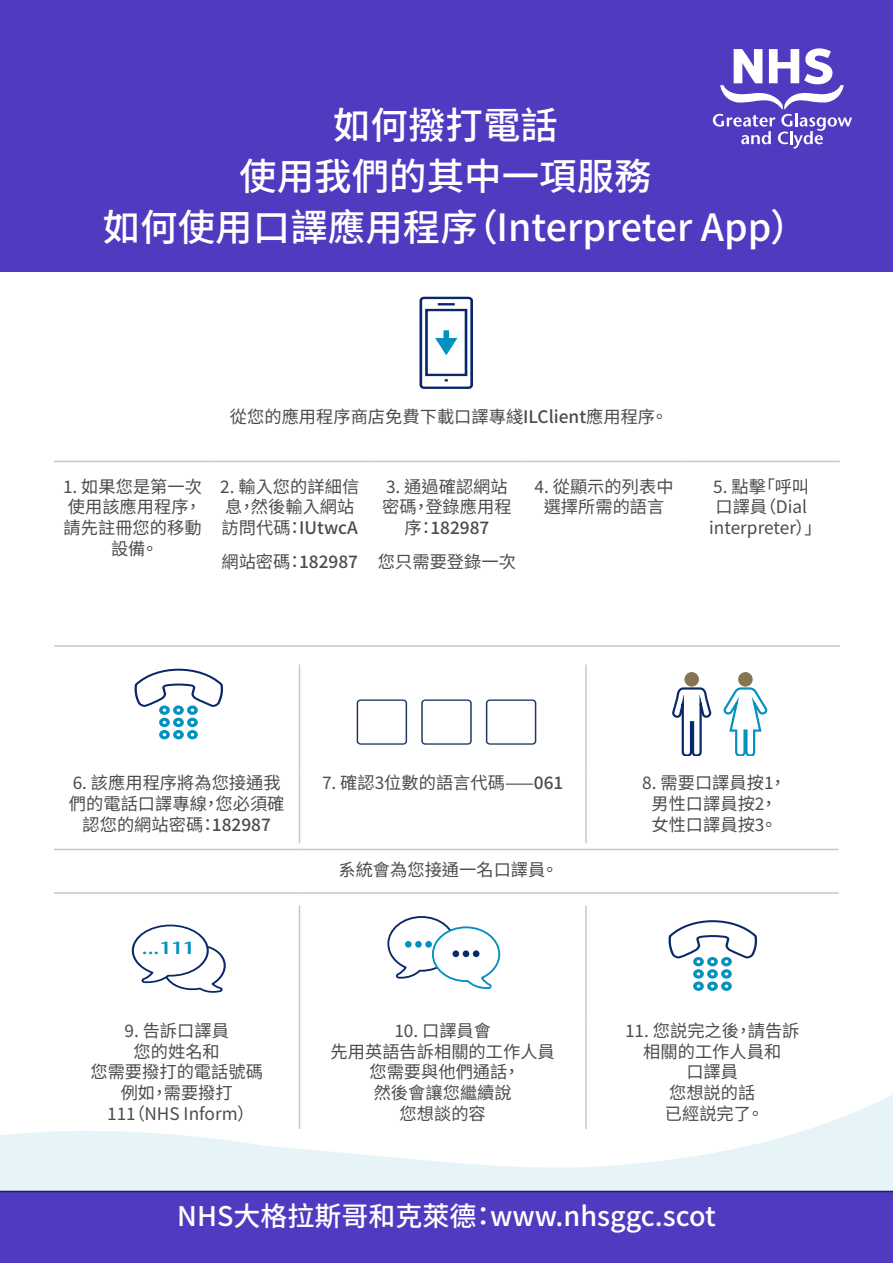
<style>
.page{position:relative;width:893px;height:1263px;background:#fff}
.page>*{position:absolute;margin:0;border:0;box-sizing:border-box;transform-origin:0 0}
.t1{font:500 37.5px "Source Han Sans TW";color:#fff}
.t2{font:500 27px "Source Han Sans TW";color:#fff}
.t3{font:17.25px/20.7px "Source Han Sans TW";color:#4b4c4d;text-align:center}
.t4{font:500 17.25px "Source Han Sans TW";color:#4b4c4d}
.t5{font:600 17.1px "Stone Sans";color:#0391bf;scale:1.19 1}
.s1{font-weight:500}
.s2{font-weight:400}
</style>
<div class="page">
<svg style="left:0;top:917px;width:893px;height:274px"></svg>
<div style="left:0;top:0;width:893px;height:272px;background:#4f3bc0"></div>
<hr style="left:54px;top:645px;width:157px;height:2px;background:#c7c8ca">
<hr style="left:211px;top:645px;width:157px;height:2px;background:#c7c8ca">
<hr style="left:368px;top:645px;width:157px;height:2px;background:#c7c8ca">
<hr style="left:525px;top:645px;width:158px;height:2px;background:#c7c8ca">
<hr style="left:683px;top:645px;width:157px;height:2px;background:#c7c8ca">
<hr style="left:54px;top:461px;width:157px;height:1px;background:#c7c8ca">
<hr style="left:211px;top:461px;width:157px;height:1px;background:#c7c8ca">
<hr style="left:368px;top:461px;width:157px;height:1px;background:#c7c8ca">
<hr style="left:525px;top:461px;width:158px;height:1px;background:#c7c8ca">
<hr style="left:683px;top:461px;width:157px;height:1px;background:#c7c8ca">
<div style="left:420px;top:297px;width:53px;height:92px;border:3px solid #092869;border-radius:3px"></div>
<div style="left:425px;top:309px;width:42px;height:67px;border:3px solid #092869"></div>
<hr style="left:438px;top:303px;width:17px;height:3px;background:#092869">
<svg style="left:435px;top:330px;width:22px;height:25px"></svg>
<hr style="left:299px;top:906px;width:1px;height:111px;background:#c7c8ca">
<hr style="left:585px;top:906px;width:2px;height:111px;background:#c7c8ca">
<hr style="left:299px;top:1017px;width:1px;height:112px;background:#c7c8ca">
<hr style="left:585px;top:1017px;width:2px;height:112px;background:#c7c8ca">
<hr style="left:299px;top:664px;width:1px;height:105px;background:#c7c8ca">
<hr style="left:585px;top:664px;width:2px;height:105px;background:#c7c8ca">
<hr style="left:54px;top:849px;width:245px;height:1px;background:#c7c8ca">
<hr style="left:299px;top:849px;width:287px;height:1px;background:#c7c8ca">
<hr style="left:586px;top:849px;width:252px;height:1px;background:#c7c8ca">
<hr style="left:54px;top:892px;width:245px;height:2px;background:#c7c8ca">
<hr style="left:299px;top:892px;width:287px;height:2px;background:#c7c8ca">
<hr style="left:586px;top:892px;width:252px;height:2px;background:#c7c8ca">
<hr style="left:299px;top:769px;width:1px;height:74px;background:#c7c8ca">
<hr style="left:585px;top:769px;width:2px;height:74px;background:#c7c8ca">
<svg style="left:723px;top:687px;width:45px;height:68px"></svg>
<div style="left:738px;top:672px;width:15px;height:15px;background:#857550;border-radius:50%"></div>
<svg style="left:672px;top:687px;width:38px;height:68px"></svg>
<div style="left:684px;top:672px;width:15px;height:15px;background:#857550;border-radius:50%"></div>
<svg style="left:131px;top:924px;width:96px;height:70px"></svg>
<svg style="left:386px;top:916px;width:115px;height:74px"></svg>
<div style="left:473px;top:950px;width:6px;height:7px;background:#092869;border-radius:50%"></div>
<div style="left:463px;top:950px;width:6px;height:7px;background:#092869;border-radius:50%"></div>
<div style="left:452px;top:950px;width:7px;height:7px;background:#092869;border-radius:50%"></div>
<div style="left:0;top:1191px;width:893px;height:72px;background:#4f3bc0"></div>
<svg style="left:713px;top:48px;width:139px;height:101px"></svg>
<svg style="left:134px;top:668px;width:89px;height:71px"></svg>
<div style="left:357px;top:699px;width:50px;height:46px;border:1px solid #1c3664;border-radius:3px"></div>
<div style="left:421px;top:699px;width:51px;height:46px;border:1px solid #1c3664;border-radius:3px"></div>
<div style="left:486px;top:699px;width:50px;height:46px;border:1px solid #1c3664;border-radius:3px"></div>
<svg style="left:667px;top:919px;width:92px;height:72px"></svg>
<p class="t1" style="left:333px;top:104px;width:226px">如何撥打電話</p>
<p class="t1" style="left:239px;top:155px;width:414px">使用我們的其中一項服務</p>
<p class="t1" style="left:103px;top:206px;width:706px">如何使用口譯應用程序（Interpreter App）</p>
<p class="t3" style="left:230px;top:407px;width:440px">從您的應用程序商店免費下載口譯專綫<span class="s1">ILClient</span>應用程序。</p>
<p class="t3" style="left:63px;top:476px;width:140px">1. 如果您是第一次使用該應用程序，請先註冊您的移動設備。</p>
<p class="t3" style="left:220px;top:476px;width:140px;text-align:left">2. 輸入您的詳細信息，然後輸入網站訪問代碼：<span class="s1">IUtwcA</span></p>
<p class="t4" style="left:221px;top:551px;width:138px"><span class="s2">網站密碼：</span>182987</p>
<p class="t3" style="left:382px;top:476px;width:131px">3. 通過確認網站密碼，登錄應用程序：<span class="s1">182987</span></p>
<p class="t3" style="left:378px;top:551px;width:139px">您只需要登錄一次</p>
<p class="t3" style="left:535px;top:476px;width:140px">4. 從顯示的列表中選擇所需的語言</p>
<p class="t3" style="left:709px;top:476px;width:114px">5. 點擊「呼叫口譯員（Dial interpreter）」</p>
<p class="t3" style="left:69px;top:773px;width:217px">6. 該應用程序將為您接通我們的電話口譯專線，您必須確認您的網站密碼：<span class="s1">182987</span></p>
<p class="t3" style="left:322px;top:773px;width:243px">7. 確認3位數的語言代碼——<span class="s1">061</span></p>
<p class="t3" style="left:642px;top:773px;width:146px">8. 需要口譯員按1，男性口譯員按2，</p>
<p class="t3" style="left:651px;top:814px;width:128px">女性口譯員按3。</p>
<p class="t5" style="left:142px;top:937px;width:46px">...111</p>
<p class="t3" style="left:124px;top:1020px;width:106px">9. 告訴口譯員</p>
<p class="t3" style="left:134px;top:1041px;width:88px">您的姓名和</p>
<p class="t3" style="left:90px;top:1062px;width:174px">您需要撥打的電話號碼</p>
<p class="t3" style="left:121px;top:1083px;width:114px">例如，需要撥打</p>
<p class="t3" style="left:107px;top:1103px;width:149px">111（NHS Inform）</p>
<p class="t3" style="left:338px;top:860px;width:221px">系統會為您接通一名口譯員。</p>
<p class="t3" style="left:394px;top:1020px;width:98px">10. 口譯員會</p>
<p class="t3" style="left:331px;top:1041px;width:226px">先用英語告訴相關的工作人員</p>
<p class="t3" style="left:369px;top:1062px;width:152px">您需要與他們通話，</p>
<p class="t3" style="left:374px;top:1083px;width:139px">然後會讓您繼續說</p>
<p class="t3" style="left:400px;top:1103px;width:88px">您想談的容</p>
<p class="t3" style="left:625px;top:1020px;width:176px">11. 您説完之後，請告訴相關的工作人員和</p>
<p class="t3" style="left:686px;top:1062px;width:53px">口譯員</p>
<p class="t3" style="left:669px;top:1083px;width:88px">您想説的話</p>
<p class="t3" style="left:665px;top:1103px;width:101px">已經説完了。</p>
<p class="t2" style="left:177px;top:1201px;width:540px">NHS大格拉斯哥和克萊德：www.nhsggc.scot</p>
</div>
